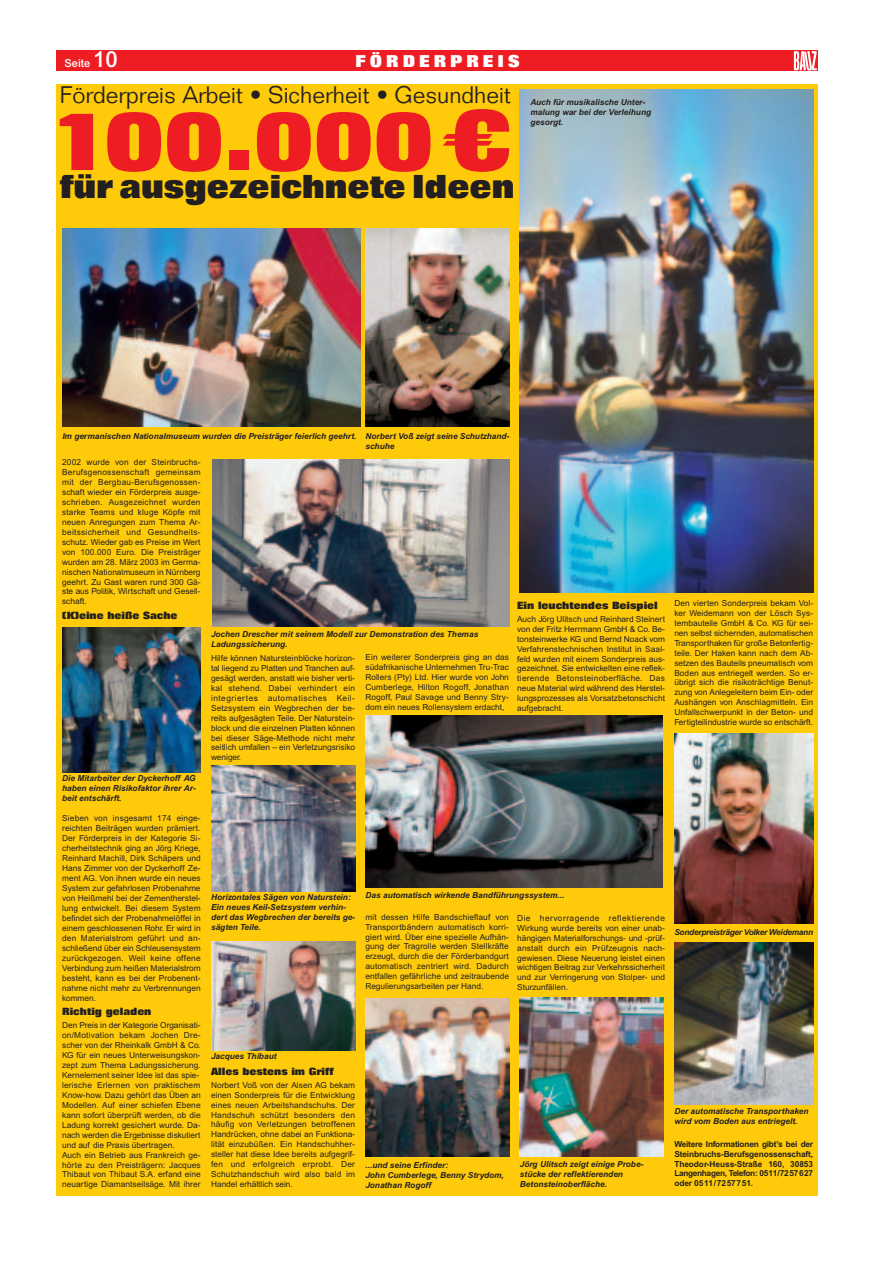
<style>
.page{position:relative;width:893px;height:1263px;background:#fff}
.page>*{position:absolute;margin:0;border:0;box-sizing:border-box;transform-origin:0 0}
.t1{font:800 32.25px "Folio";color:#231f20}
.t2{font:300 23.4px "Folio";color:#231f20}
.t3{font:800 16.65px "Folio";letter-spacing:.25em;color:#fff}
.t4{font:500 11.1px "Arial";color:#fff}
.t5{font:800 10.2px "Folio";color:#231f20}
.t6{font:8.25px/9.9px "Arial";letter-spacing:.005em;color:#231f20;text-align:justify}
.t7{font:italic 700 8.25px/9.9px "Arial";color:#231f20}
.t8{font:700 8.25px/9.9px "Arial";letter-spacing:-.035em;color:#231f20;text-align:justify}
.t9{font:italic 700 8.25px "Arial";letter-spacing:-.035em;color:#231f20}
.s1{font-size:22.2px}
</style>
<div class="page">
<div style="left:57px;top:84px;width:761px;height:1112px;background:#feca0a"></div>
<img style="left:520px;top:998px;width:144px;height:159px">
<svg style="left:60px;top:114px;width:33px;height:56px"></svg>
<svg style="left:107px;top:112px;width:54px;height:60px"></svg>
<svg style="left:167px;top:112px;width:54px;height:60px"></svg>
<div style="left:229px;top:151px;width:20px;height:19px;background:#ee1d23"></div>
<svg style="left:257px;top:112px;width:54px;height:60px"></svg>
<svg style="left:317px;top:112px;width:53px;height:60px"></svg>
<svg style="left:376px;top:112px;width:54px;height:60px"></svg>
<svg style="left:443px;top:109px;width:66px;height:63px"></svg>
<div style="left:57px;top:50px;width:761px;height:21px;background:#ee1d23"></div>
<svg style="left:793px;top:51px;width:23px;height:20px"></svg>
<img style="left:520px;top:89px;width:293px;height:504px">
<img style="left:62px;top:228px;width:298px;height:199px">
<img style="left:62px;top:627px;width:139px;height:145px">
<img style="left:212px;top:459px;width:297px;height:167px">
<img style="left:211px;top:766px;width:145px;height:125px">
<img style="left:211px;top:942px;width:144px;height:109px">
<img style="left:365px;top:228px;width:144px;height:198px">
<img style="left:365px;top:998px;width:144px;height:159px">
<img style="left:365px;top:716px;width:297px;height:171px">
<img style="left:674px;top:943px;width:139px;height:162px">
<img style="left:674px;top:734px;width:139px;height:189px">
<h3 class="t4" style="left:64px;top:60px;width:55px">Seite <span class="s1">10</span></h3>
<h3 class="t3" style="left:355px;top:55px;width:165px">FÖRDERPREIS</h3>
<h2 class="t2" style="left:60px;top:86px;width:453px">Förderpreis Arbeit • Sicherheit • Gesundheit</h2>
<p class="t7" style="left:530px;top:98px;width:122px">Auch für musikalische Unter&shy;malung war bei der Verleihung gesorgt.</p>
<h1 class="t1" style="left:60px;top:175px;width:456px">für ausgezeichnete Ideen</h1>
<p class="t7" style="left:62px;top:432px;width:296px">Im germanischen Nationalmuseum wurden die Preisträger feierlich geehrt.</p>
<p class="t7" style="left:365px;top:432px;width:145px">Norbert Voß zeigt seine Schutzhand&shy;schuhe</p>
<p class="t6" style="left:62px;top:458px;width:140px">2002 wurde von der Steinbruchs-Berufsgenossenschaft gemeinsam mit der Bergbau-Berufsgenossen&shy;schaft wieder ein Förderpreis ausge&shy;schrieben. Ausgezeichnet wurden starke Teams und kluge Köpfe mit neuen Anregungen zum Thema Ar&shy;beitssicherheit und Gesundheits&shy;schutz. Wieder gab es Preise im Wert von 100.000 Euro. Die Preisträger wurden am 28. März 2003 im Germa&shy;nischen Nationalmuseum in Nürnberg geehrt. Zu Gast waren rund 300 Gä&shy;ste aus Politik, Wirtschaft und Gesell&shy;schaft.</p>
<p class="t5" style="left:62px;top:612px;width:117px">(K)eine heiße Sache</p>
<p class="t7" style="left:62px;top:774px;width:135px;text-align:justify">Die Mitarbeiter der Dyckerhoff AG haben einen Risikofaktor ihrer Ar&shy;beit entschärft.</p>
<p class="t6" style="left:62px;top:814px;width:140px">Sieben von insgesamt 174 einge&shy;reichten Beiträgen wurden prämiert.<br>Der Förderpreis in der Kategorie Si&shy;cherheitstechnik ging an Jörg Kriege, Reinhard Machill, Dirk Schäpers und Hans Zimmer von der Dyckerhoff Ze&shy;ment AG. Von ihnen wurde ein neues System zur gefahrlosen Probenahme von Heißmehl bei der Zementherstel&shy;lung entwickelt. Bei diesem System befindet sich der Probenahmelöffel in einem geschlossenen Rohr. Er wird in den Materialstrom geführt und an&shy;schließend über ein Schleusensystem zurückgezogen. Weil keine offene Verbindung zum heißen Materialstrom besteht, kann es bei der Probenent&shy;nahme nicht mehr zu Verbrennungen kommen.</p>
<p class="t5" style="left:62px;top:1008px;width:91px">Richtig geladen</p>
<p class="t6" style="left:62px;top:1021px;width:140px;text-align:left">Den Preis in der Kategorie Organisati&shy;on/Motivation bekam Jochen Dre&shy;scher von der Rheinkalk GmbH &amp; Co.<br>KG für ein neues Unterweisungskon&shy;zept zum Thema Ladungssicherung.<br>Kernelement seiner Idee ist das spie&shy;lerische Erlernen von praktischem Know-how. Dazu gehört das Üben an Modellen. Auf einer schiefen Ebene kann sofort überprüft werden, ob die Ladung korrekt gesichert wurde. Da&shy;nach werden die Ergebnisse diskutiert und auf die Praxis übertragen.<br>Auch ein Betrieb aus Frankreich ge&shy;hörte zu den Preisträgern: Jacques Thibaut von Thibaut S.A. erfand eine neuartige Diamantseilsäge. Mit ihrer</p>
<p class="t7" style="left:211px;top:630px;width:269px">Jochen Drescher mit seinem Modell zur Demonstration des Themas<br>Ladungssicherung.</p>
<p class="t6" style="left:365px;top:653px;width:145px">Ein weiterer Sonderpreis ging an das südafrikanische Unternehmen Tru-Trac Rollers (Pty) Ltd. Hier wurde von John Cumberlege, Hilton Rogoff, Jonathan Rogoff, Paul Savage und Benny Stry&shy;dom ein neues Rollensystem erdacht,</p>
<p class="t6" style="left:211px;top:654px;width:145px">Hilfe können Natursteinblöcke horizon&shy;tal liegend zu Platten und Tranchen auf&shy;gesägt werden, anstatt wie bisher verti&shy;kal stehend. Dabei verhindert ein integriertes automatisches Keil-Setzsystem ein Wegbrechen der be&shy;reits aufgesägten Teile. Der Naturstein&shy;block und die einzelnen Platten können bei dieser Säge-Methode nicht mehr seitlich umfallen – ein Verletzungsrisiko weniger.</p>
<p class="t5" style="left:517px;top:602px;width:142px">Ein leuchtendes Beispiel</p>
<p class="t6" style="left:517px;top:615px;width:149px">Auch Jörg Ulitsch und Reinhard Steinert von der Fritz Herrmann GmbH &amp; Co. Be&shy;tonsteinwerke KG und Bernd Noack vom Verfahrenstechnischen Institut in Saal&shy;feld wurden mit einem Sonderpreis aus&shy;gezeichnet. Sie entwickelten eine reflek&shy;tierende Betonsteinoberfläche. Das neue Material wird während des Herstel&shy;lungsprozesses als Vorsatzbetonschicht aufgebracht.</p>
<p class="t7" style="left:211px;top:893px;width:145px">Horizontales Sägen von Naturstein:<br>Ein neues Keil-Setzsystem verhin&shy;dert das Wegbrechen der bereits ge&shy;sägten Teile.</p>
<p class="t7" style="left:365px;top:891px;width:200px">Das automatisch wirkende Bandführungssystem...</p>
<p class="t6" style="left:365px;top:913px;width:145px">mit dessen Hilfe Bandschieflauf von Transportbändern automatisch korri&shy;giert wird. Über eine spezielle Aufhän&shy;gung der Tragrolle werden Stellkräfte erzeugt, durch die der Förderbandgurt automatisch zentriert wird. Dadurch entfallen gefährliche und zeitraubende Regulierungsarbeiten per Hand.</p>
<p class="t6" style="left:517px;top:914px;width:149px">Die hervorragende reflektierende Wirkung wurde bereits von einer unab&shy;hängigen Materialforschungs- und -prüf&shy;anstalt durch ein Prüfzeugnis nach&shy;gewiesen. Diese Neuerung leistet einen wichtigen Beitrag zur Verkehrssicherheit und zur Verringerung von Stolper- und Sturzunfällen.</p>
<p class="t7" style="left:211px;top:1052px;width:67px">Jacques Thibaut</p>
<p class="t5" style="left:211px;top:1068px;width:124px">Alles bestens im Griff</p>
<p class="t6" style="left:211px;top:1081px;width:145px">Norbert Voß von der Alsen AG bekam einen Sonderpreis für die Entwicklung eines neuen Arbeitshandschuhs. Der Handschuh schützt besonders den häufig von Verletzungen betroffenen Handrücken, ohne dabei an Funktiona&shy;lität einzubüßen. Ein Handschuhher&shy;steller hat diese Idee bereits aufgegrif&shy;fen und erfolgreich erprobt. Der Schutzhandschuh wird also bald im Handel erhältlich sein.</p>
<p class="t7" style="left:365px;top:1161px;width:140px">...und seine Erfinder:<br>John Cumberlege, Benny Strydom,<br>Jonathan Rogoff</p>
<p class="t7" style="left:520px;top:1160px;width:125px">Jörg Ulitsch zeigt einige Probe&shy;stücke der reflektierenden<br>Betonsteinoberfläche.</p>
<p class="t6" style="left:674px;top:599px;width:140px">Den vierten Sonderpreis bekam Vol&shy;ker Weidemann von der Lösch Sys&shy;tembauteile GmbH &amp; Co. KG für sei&shy;nen selbst sichernden, automatischen Transporthaken für große Betonfertig&shy;teile. Der Haken kann nach dem Ab&shy;setzen des Bauteils pneumatisch vom Boden aus entriegelt werden. So er&shy;übrigt sich die risikoträchtige Benut&shy;zung von Anlegeleitern beim Ein- oder Aushängen von Anschlagmitteln. Ein Unfallschwerpunkt in der Beton- und Fertigteilindustrie wurde so entschärft.</p>
<p class="t9" style="left:674px;top:929px;width:140px">Sonderpreisträger Volker Weidemann</p>
<p class="t7" style="left:674px;top:1107px;width:136px">Der automatische Transporthaken wird vom Boden aus entriegelt.</p>
<p class="t8" style="left:674px;top:1140px;width:140px">Weitere Informationen gibt’s bei der Steinbruchs-Berufsgenossenschaft, Theodor-Heuss-Straße 160, 30853<br>Langenhagen, Telefon: 0511/7257627 oder 0511/7257751.</p>
</div>
